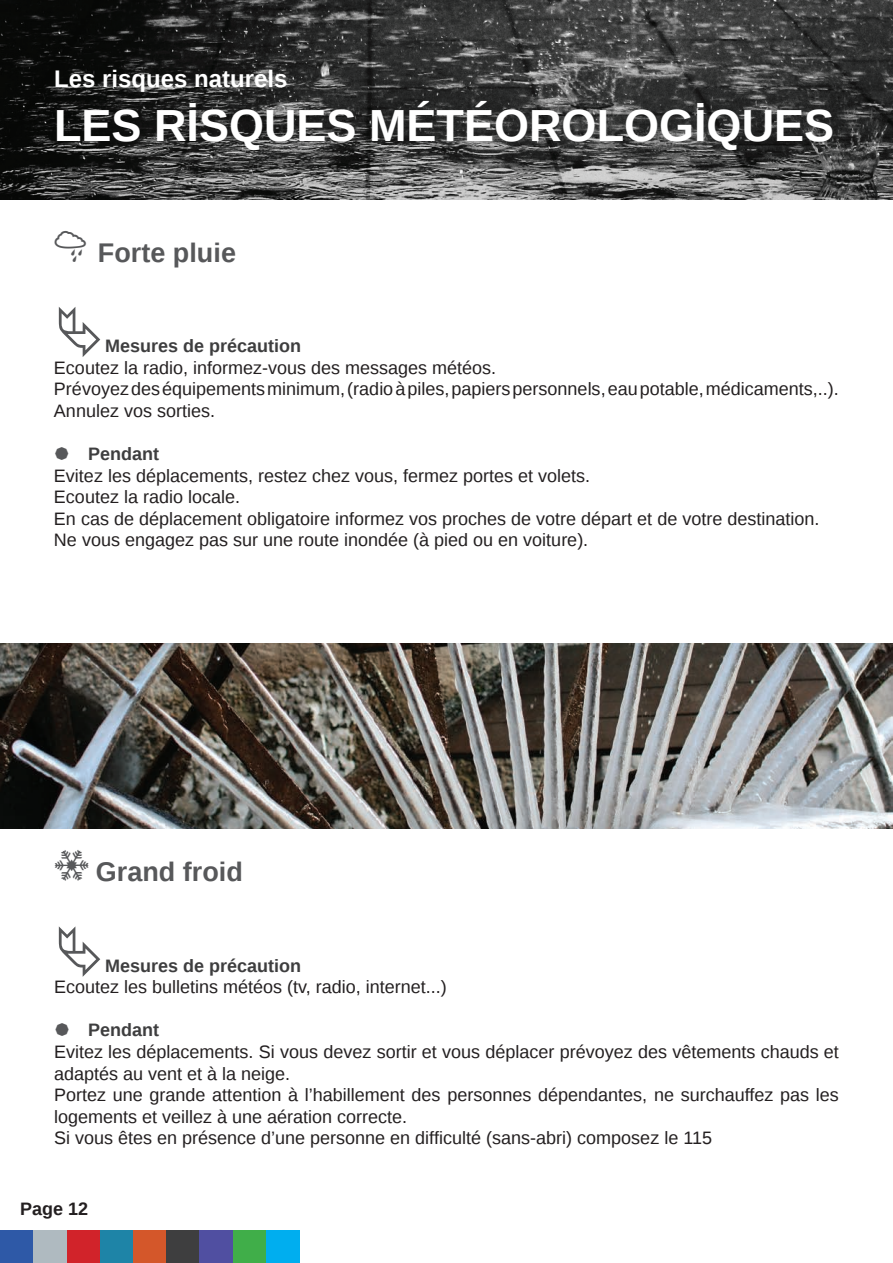
<style>
.page{position:relative;width:893px;height:1263px;background:#fff}
.page>*{position:absolute;margin:0;border:0;box-sizing:border-box;transform-origin:0 0}
.t1{font:700 45px "Liberation Sans";color:#fff}
.t2{font:700 27px "Liberation Sans";color:#57585a}
.t3{font:700 24px "Liberation Sans";color:#fff}
.t4{font:18px/21.6px "Liberation Sans";color:#231f20}
.t5{font:700 18px "Liberation Sans";color:#3e3e3f}
.t6{font:700 18px "Liberation Sans";color:#231f20}
</style>
<div class="page">
<div style="left:0;top:1230px;width:33px;height:33px;background:#2e59a7"></div>
<div style="left:100px;top:1230px;width:33px;height:33px;background:#1e84a7"></div>
<div style="left:67px;top:1230px;width:33px;height:33px;background:#d1232a"></div>
<div style="left:133px;top:1230px;width:33px;height:33px;background:#d4572a"></div>
<div style="left:33px;top:1230px;width:34px;height:33px;background:#afbac0"></div>
<div style="left:166px;top:1230px;width:34px;height:33px;background:#3e3e3f"></div>
<div style="left:200px;top:1230px;width:33px;height:33px;background:#504fa1"></div>
<div style="left:233px;top:1230px;width:33px;height:33px;background:#40ae49"></div>
<div style="left:266px;top:1230px;width:34px;height:33px;background:#00aeef"></div>
<img style="left:0;top:0;width:893px;height:200px">
<img style="left:0;top:644px;width:893px;height:185px">
<h3 class="t3" style="left:54px;top:62px;width:235px">Les risques naturels</h3>
<h1 class="t1" style="left:54px;top:94px;width:782px">LES RİSQUES MÉTÉOROLOGİQUES</h1>
<h2 class="t2" style="left:98px;top:234px;width:140px">Forte pluie</h2>
<p class="t5" style="left:105px;top:333px;width:198px">Mesures de précaution</p>
<p class="t4" style="left:54px;top:357px;width:786px">Ecoutez la radio, informez-vous des messages météos.<br>Prévoyezdeséquipementsminimum,(radioàpiles,papierspersonnels,eaupotable,médicaments,..).<br>Annulez vos sorties.</p>
<p class="t5" style="left:88px;top:441px;width:73px">Pendant</p>
<p class="t4" style="left:54px;top:465px;width:767px">Evitez les déplacements, restez chez vous, fermez portes et volets.<br>Ecoutez la radio locale.<br>En cas de déplacement obligatoire informez vos proches de votre départ et de votre destination.<br>Ne vous engagez pas sur une route inondée (à pied ou en voiture).</p>
<h2 class="t2" style="left:96px;top:853px;width:149px">Grand froid</h2>
<p class="t5" style="left:105px;top:953px;width:198px">Mesures de précaution</p>
<p class="t4" style="left:54px;top:977px;width:394px">Ecoutez les bulletins météos (tv, radio, internet...)</p>
<p class="t5" style="left:88px;top:1018px;width:73px">Pendant</p>
<p class="t4" style="left:54px;top:1042px;width:786px">Evitez les déplacements. Si vous devez sortir et vous déplacer prévoyez des vêtements chauds et adaptés au vent et à la neige.<br>Portez une grande attention à l’habillement des personnes dépendantes, ne surchauffez pas les logements et veillez à une aération correcte.<br>Si vous êtes en présence d’une personne en difficulté (sans-abri) composez le 115</p>
<p class="t6" style="left:20px;top:1197px;width:70px">Page 12</p>
</div>
